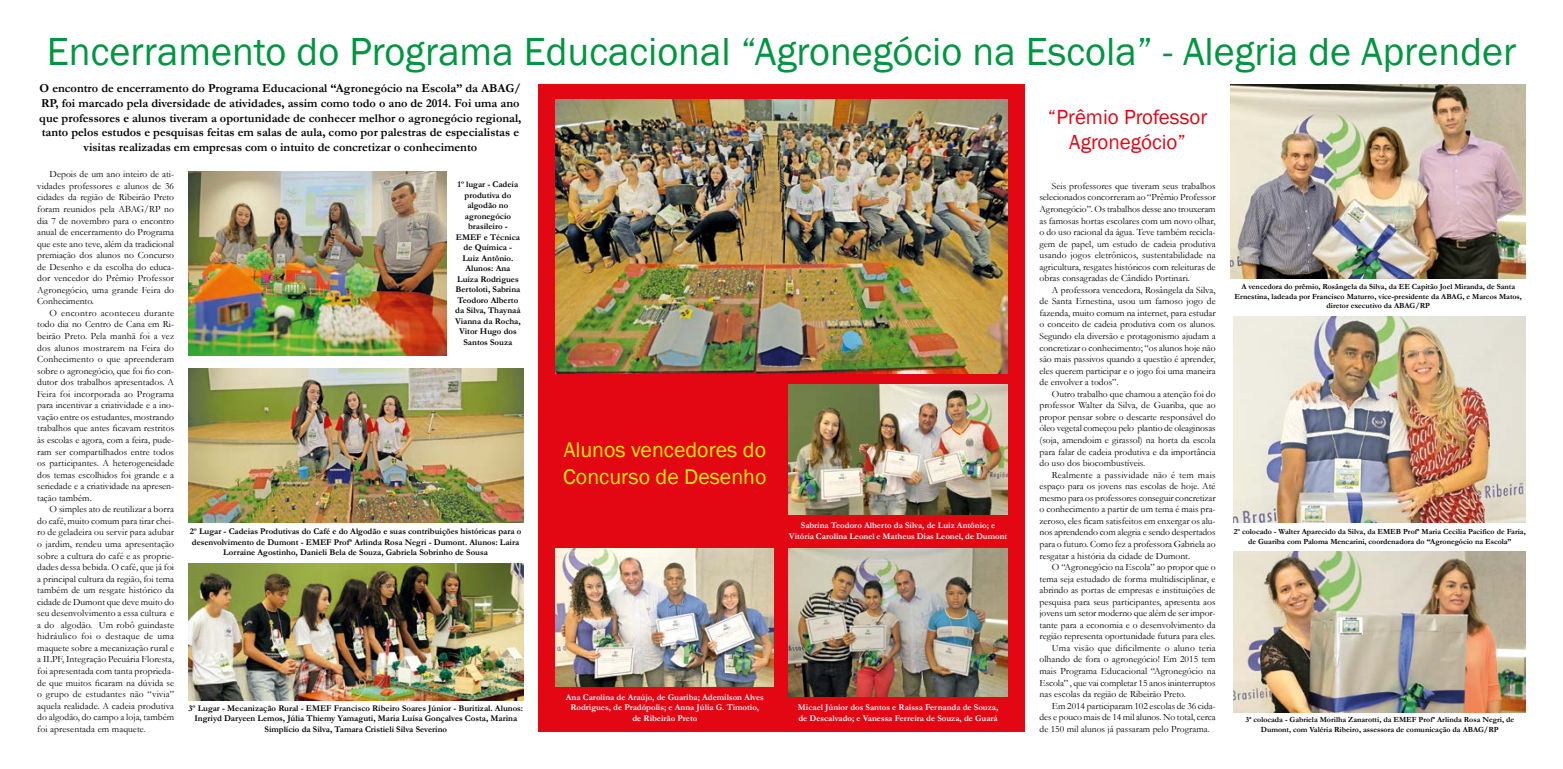
<style>
.page{position:relative;width:1563px;height:769px;background:#fff}
.page>*{position:absolute;margin:0;border:0;box-sizing:border-box;transform-origin:0 0}
.t1{font:40.25px "Franklin Gothic";color:#009641}
.t2{font:21.88px/26.2px "Franklin Gothic";color:#ffed00}
.t3{font:21px/25.2px "Franklin Gothic";color:#e30613;text-align:center}
.t4{font:700 12.25px/14.7px "Garamond";color:#000;text-align:center}
.t5{font:9.62px/11.5px "Garamond";color:#000;text-align:justify}
.t6{font:700 8.75px/10.5px "Garamond";color:#000;text-align:center}
.t7{font:700 8.75px/10.5px "Garamond";color:#fff;text-align:center}
.t8{font:700 7.88px/9.5px "Garamond";color:#000;text-align:center}
</style>
<div class="page">
<div style="left:538px;top:84px;width:486px;height:648px;background:#e30613"></div>
<img style="left:555px;top:99px;width:452px;height:274px">
<img style="left:189px;top:368px;width:334px;height:154px">
<img style="left:189px;top:171px;width:257px;height:184px">
<img style="left:189px;top:563px;width:334px;height:138px">
<img style="left:789px;top:548px;width:218px;height:148px">
<img style="left:555px;top:549px;width:219px;height:138px">
<img style="left:789px;top:384px;width:218px;height:131px">
<img style="left:1230px;top:84px;width:295px;height:194px">
<img style="left:1234px;top:316px;width:291px;height:206px">
<img style="left:1234px;top:552px;width:291px;height:161px">
<h1 class="t1" style="left:47px;top:27px;width:1471px">Encerramento do Programa Educacional “Agronegócio na Escola” - Alegria de Aprender</h1>
<p class="t4" style="left:39px;top:81px;width:483px">O encontro de encerramento do Programa Educacional “Agronegócio na Escola” da ABAG/ RP, foi marcado pela diversidade de atividades, assim como todo o ano de 2014. Foi uma ano que professores e alunos tiveram a oportunidade de conhecer melhor o agronegócio regional, tanto pelos estudos e pesquisas feitas em salas de aula, como por palestras de especialistas e visitas realizadas em empresas com o intuito de concretizar o conhecimento</p>
<p class="t5" style="left:37px;top:168px;width:138px;text-indent:12px">Depois de um ano inteiro de ati&shy;vidades professores e alunos de 36 cidades da região de Ribeirão Preto foram reunidos pela ABAG/RP no dia 7 de novembro para o encontro anual de encerramento do Programa que este ano teve, além da tradicional premiação dos alunos no Concurso de Desenho e da escolha do educa&shy;dor vencedor do Prêmio Professor Agronegócio, uma grande Feira do Conhecimento.</p>
<p class="t5" style="left:37px;top:307px;width:138px;text-indent:12px">O encontro aconteceu durante todo dia no Centro de Cana em Ri&shy;beirão Preto. Pela manhã foi a vez dos alunos mostrarem na Feira do Conhecimento o que apreenderam sobre o agronegócio, que foi fio con&shy;dutor dos trabalhos apresentados. A Feira foi incorporada ao Programa para incentivar a criatividade e a ino&shy;vação entre os estudantes, mostrando trabalhos que antes ficavam restritos às escolas e agora, com a feira, pude&shy;ram ser compartilhados entre todos os participantes. A heterogeneidade dos temas escolhidos foi grande e a seriedade e a criatividade na apresen&shy;tação também.</p>
<p class="t5" style="left:37px;top:503px;width:138px;text-indent:12px">O simples ato de reutilizar a borra do café, muito comum para tirar chei&shy;ro de geladeira ou servir para adubar o jardim, rendeu uma apresentação sobre a cultura do café e as proprie&shy;dades dessa bebida. O café, que já foi a principal cultura da região, foi tema também de um resgate histórico da cidade de Dumont que deve muito do seu desenvolvimento a essa cultura e a do algodão. Um robô guindaste hidráulico foi o destaque de uma maquete sobre a mecanização rural e a ILPF, Integração Pecuária Floresta, foi apresentada com tanta proprieda&shy;de que muitos ficaram na dúvida se o grupo de estudantes não “vivia” aquela realidade. A cadeia produtiva do algodão, do campo a loja, também foi apresentada em maquete.</p>
<p class="t6" style="left:455px;top:179px;width:67px">1º lugar - Cadeia produtiva do algodão no agronegócio brasileiro -<br>EMEF e Técnica de Química -<br>Luiz Antônio.<br>Alunos: Ana<br>Luíza Rodrigues<br>Bertoloti, Sabrina<br>Teodoro Alberto da Silva, Thaynaá<br>Vianna da Rocha,<br>Vitor Hugo dos<br>Santos Souza</p>
<p class="t6" style="left:190px;top:526px;width:333px">2º Lugar - Cadeias Produtivas do Café e do Algodão e suas contribuições históricas para o desenvolvimento de Dumont - EMEF Profª Arlinda Rosa Negri - Dumont. Alunos: Laira<br>Lorraine Agostinho, Danieli Bela de Souza, Gabriela Sobrinho de Sousa</p>
<p class="t6" style="left:188px;top:703px;width:336px">3º Lugar - Mecanização Rural - EMEF Francisco Ribeiro Soares Júnior - Buritizal. Alunos:<br>Ingriyd Daryeen Lemos, Júlia Thiemy Yamaguti, Maria Luísa Gonçalves Costa, Marina<br>Simplício da Silva, Tamara Cristieli Silva Severino</p>
<h2 class="t2" style="left:563px;top:437px;width:205px">Alunos vencedores do<br>Concurso de Desenho</h2>
<p class="t7" style="left:789px;top:520px;width:220px">Sabrina Teodoro Alberto da Silva, de Luiz Antônio; e<br>Vitória Carolina Leonel e Matheus Dias Leonel, de Dumont</p>
<p class="t7" style="left:566px;top:691px;width:200px">Ana Carolina de Araújo, de Guariba; Ademilson Alves<br>Rodrigues, de Pradópolis; e Anna Júlia G. Timotio, de Ribeirão Preto</p>
<p class="t7" style="left:798px;top:702px;width:202px;text-align:left">Micael Júnior dos Santos e Raíssa Fernanda de Souza, de Descalvado; e Vanessa Ferreira de Souza, de Guará</p>
<h3 class="t3" style="left:1048px;top:105px;width:161px">“Prêmio Professor<br>Agronegócio”</h3>
<p class="t5" style="left:1039px;top:180px;width:178px;text-indent:12px">Seis professores que tiveram seus trabalhos selecionados concorreram ao “Prêmio Professor Agronegócio”. Os trabalhos desse ano trouxeram as famosas hortas escolares com um novo olhar, o do uso racional da água. Teve também recicla&shy;gem de papel, um estudo de cadeia produtiva usando jogos eletrônicos, sustentabilidade na agricultura, resgates históricos com releituras de obras consagradas de Cândido Portinari.</p>
<p class="t5" style="left:1039px;top:284px;width:178px;text-indent:12px">A professora vencedora, Rosângela da Silva, de Santa Ernestina, usou um famoso jogo de fazenda, muito comum na internet, para estudar o conceito de cadeia produtiva com os alunos.<br>Segundo ela diversão e protagonismo ajudam a concretizar o conhecimento; “os alunos hoje não são mais passivos quando a questão é aprender, eles querem participar e o jogo foi uma maneira de envolver a todos”.</p>
<p class="t5" style="left:1039px;top:388px;width:178px;text-indent:12px">Outro trabalho que chamou a atenção foi do professor Walter da Silva, de Guariba, que ao propor pensar sobre o descarte responsável do óleo vegetal começou pelo plantio de oleaginosas (soja, amendoim e girassol) na horta da escola para falar de cadeia produtiva e da importância do uso dos biocombustíveis.</p>
<p class="t5" style="left:1039px;top:469px;width:178px;text-indent:12px">Realmente a passividade não é tem mais espaço para os jovens nas escolas de hoje. Até mesmo para os professores conseguir concretizar o conhecimento a partir de um tema é mais pra&shy;zeroso, eles ficam satisfeitos em enxergar os alu&shy;nos aprendendo com alegria e sendo despertados para o futuro. Como fez a professora Gabriela ao resgatar a história da cidade de Dumont.</p>
<p class="t5" style="left:1052px;top:561px;width:165px">O “Agronegócio na Escola” ao propor que o</p>
<p class="t5" style="left:1039px;top:573px;width:178px">tema seja estudado de forma multidisciplinar, e</p>
<p class="t5" style="left:1039px;top:584px;width:178px">abrindo as portas de empresas e instituições de</p>
<p class="t5" style="left:1039px;top:596px;width:178px">pesquisa para seus participantes, apresenta aos</p>
<p class="t5" style="left:1039px;top:607px;width:178px">jovens um setor moderno que além de ser impor-</p>
<p class="t5" style="left:1039px;top:619px;width:178px">tante para a economia e o desenvolvimento da</p>
<p class="t5" style="left:1039px;top:630px;width:178px">região representa oportunidade futura para eles.</p>
<p class="t5" style="left:1052px;top:642px;width:165px">Uma visão que dificilmente o aluno teria</p>
<p class="t5" style="left:1039px;top:653px;width:178px">olhando de fora o agronegócio! Em 2015 tem</p>
<p class="t5" style="left:1039px;top:665px;width:178px">mais Programa Educacional “Agronegócio na</p>
<p class="t5" style="left:1039px;top:676px;width:178px">Escola” , que vai completar 15 anos ininterruptos</p>
<p class="t5" style="left:1039px;top:688px;width:148px">nas escolas da região de Ribeirão Preto.</p>
<p class="t5" style="left:1052px;top:700px;width:165px">Em 2014 participaram 102 escolas de 36 cida-</p>
<p class="t5" style="left:1039px;top:711px;width:178px">des e pouco mais de 14 mil alunos. No total, cerca</p>
<p class="t5" style="left:1039px;top:723px;width:172px">de 150 mil alunos já passaram pelo Programa.</p>
<p class="t8" style="left:1234px;top:282px;width:289px">A vencedora do prêmio, Rosângela da Silva, da EE Capitão Joel Miranda, de Santa<br>Ernestina, ladeada por Francisco Maturro, vice-presidente da ABAG, e Marcos Matos, diretor executivo da ABAG/RP</p>
<p class="t8" style="left:1234px;top:527px;width:293px">2º colocado - Walter Aparecido da Silva, da EMEB Profª Maria Cecilia Pacifico de Faria, de Guariba com Paloma Mencarini, coordenadora do “Agronegócio na Escola”</p>
<p class="t8" style="left:1245px;top:715px;width:270px">3ª colocada - Gabriela Morilha Zanarotti, da EMEF Profª Arlinda Rosa Negri, de<br>Dumont, com Valéria Ribeiro, assessora de comunicação da ABAG/RP</p>
</div>
